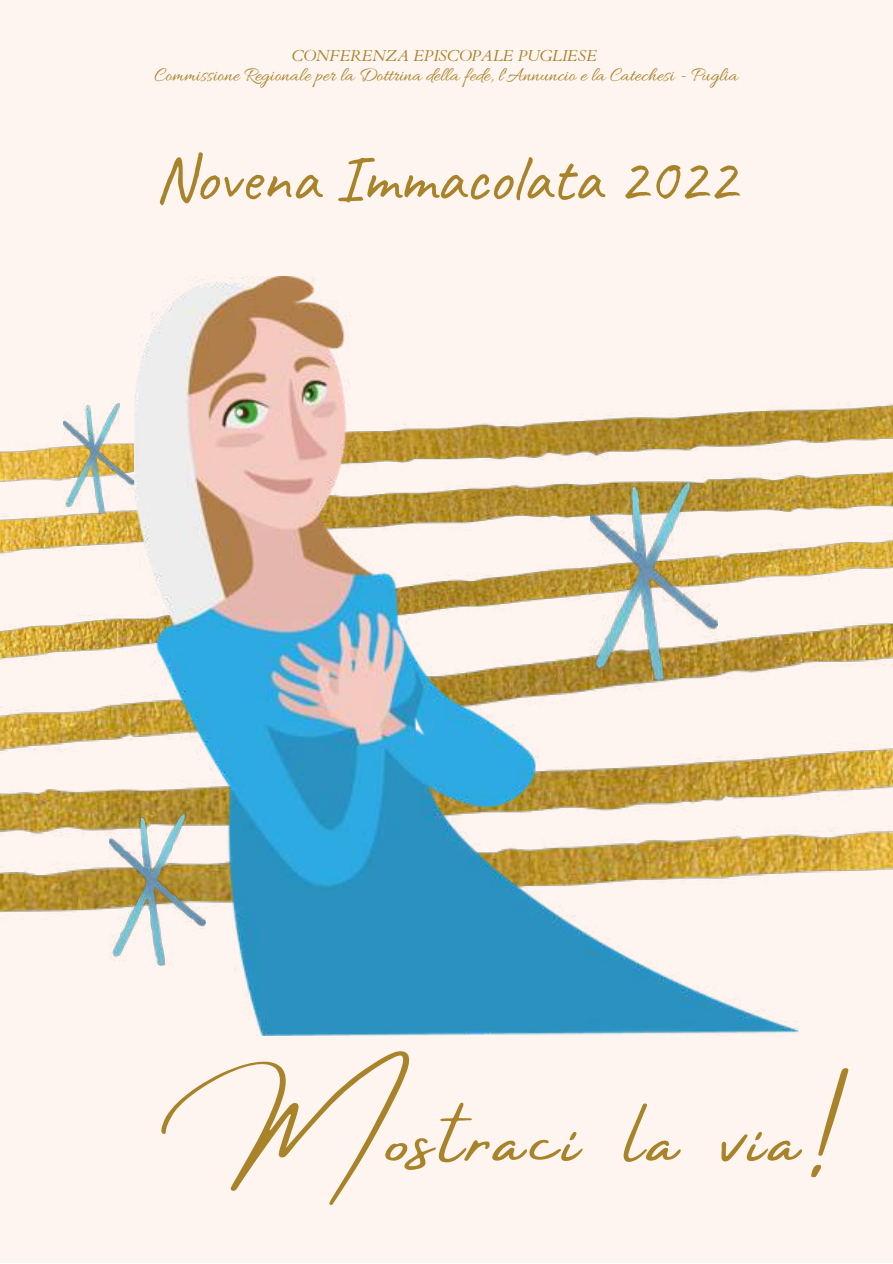
<style>
.page{position:relative;width:893px;height:1264px;background:#fff}
.page>*{position:absolute;margin:0;border:0;box-sizing:border-box;transform-origin:0 0}
.t1{font:83.55px "Amsterdam Four";letter-spacing:.075em;color:#a88329}
.t2{font:66px "Caveat";color:#a88329}
.t3{font:20.1px "Allura";letter-spacing:.005em;color:#a7832b}
.t4{font:italic 15.75px "Cardo";color:#a7832b}
</style>
<div class="page">
<div style="left:0;top:0;width:892px;height:1262px;background:#fff5f0"></div>
<img style="left:0;top:404px;width:892px;height:153px">
<img style="left:0;top:557px;width:892px;height:355px">
<img style="left:63px;top:403px;width:71px;height:111px">
<img style="left:134px;top:276px;width:664px;height:759px">
<img style="left:590px;top:482px;width:127px;height:198px">
<img style="left:109px;top:814px;width:97px;height:151px">
<p class="t4" style="left:292px;top:46px;width:307px">CONFERENZA EPISCOPALE PUGLIESE</p>
<p class="t3" style="left:154px;top:64px;width:585px">Commissione Regionale per la Dottrina della fede, l'Annuncio e la Catechesi - Puglia</p>
<h2 class="t2" style="left:156px;top:137px;width:581px">Novena Immacolata 2022</h2>
<h1 class="t1" style="left:227px;top:1092px;width:597px">Mostraci la via!</h1>
</div>
